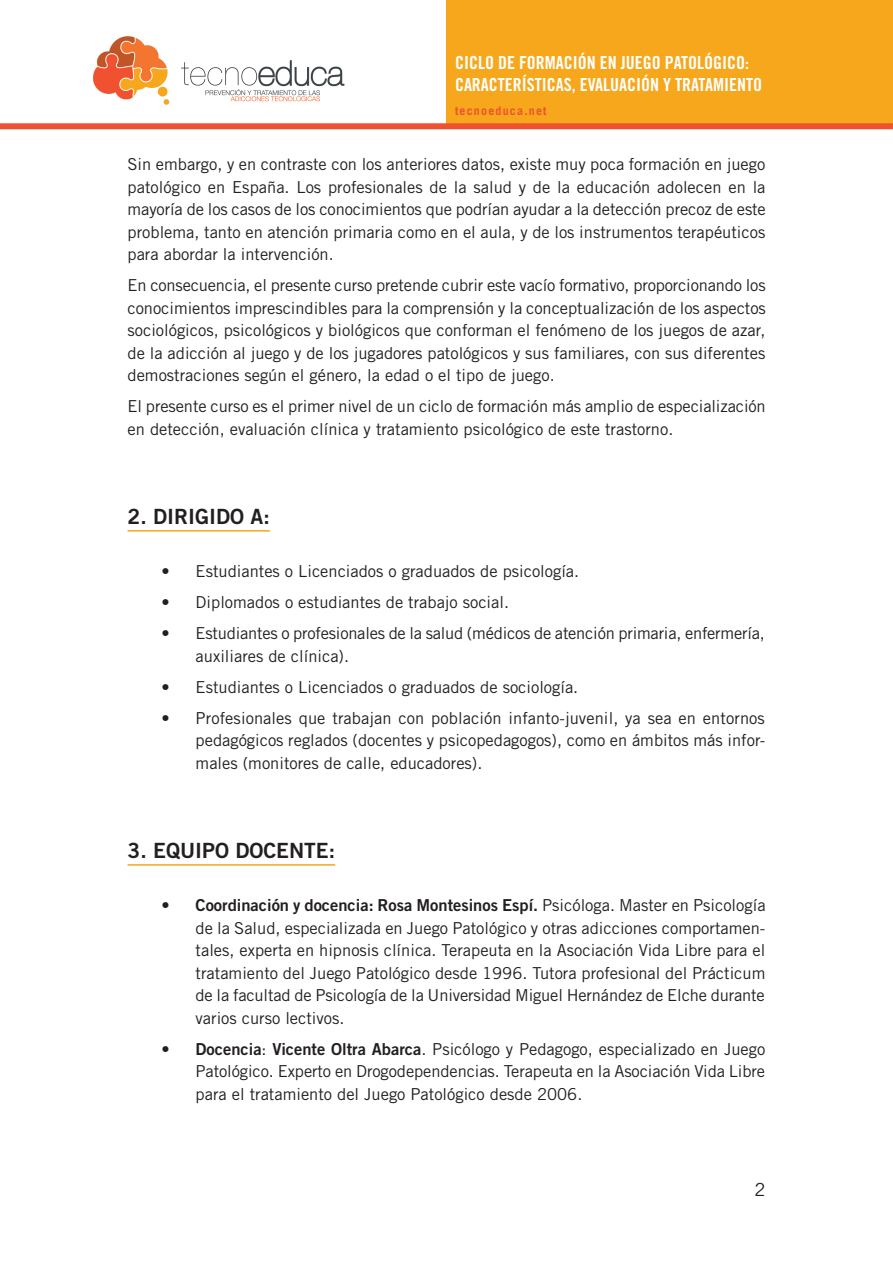
<style>
.page{position:relative;width:893px;height:1263px;background:#fff}
.page>*{position:absolute;margin:0;border:0;box-sizing:border-box;transform-origin:0 0}
._3_epigrafe{font:21px "Trade Gothic Bold Two";color:#231f20}
.t1{font:18px/21.6px "Trade Gothic Bold Cond Twenty";color:#fff}
.t2{font:18px "Trade Gothic";color:#231f20}
.Texto_general{font:16.5px/22.5px "Trade Gothic";color:#231f20;text-align:justify}
.t3{font:700 12px "Trade Gothic";letter-spacing:.1em;color:#f05130}
.s1{font-family:"Trade Gothic Bold Two"}
</style>
<div class="page">
<div style="left:446px;top:0;width:447px;height:124px;background:#f6a71c"></div>
<div style="left:0;top:123px;width:893px;height:6px;background:#f05130"></div>
<img style="left:93px;top:36px;width:252px;height:69px">
<hr style="left:128px;top:530px;width:142px;height:2px;background:#f6a71c">
<hr style="left:128px;top:864px;width:207px;height:2px;background:#f6a71c">
<p class="t1" style="left:455px;top:52px;width:309px">CICLO DE FORMACIÓN EN JUEGO PATOLÓGICO:<br>CARACTERÍSTICAS, EVALUACIÓN Y TRATAMIENTO</p>
<p class="t3" style="left:455px;top:103px;width:93px">tecnoeduca.net</p>
<p class="Texto_general" style="left:128px;top:153px;width:640px">Sin embargo, y en contraste con los anteriores datos, existe muy poca formación en juego patológico en España. Los profesionales de la salud y de la educación adolecen en la mayoría de los casos de los conocimientos que podrían ayudar a la detección precoz de este problema, tanto en atención primaria como en el aula, y de los instrumentos terapéuticos para abordar la intervención.</p>
<p class="Texto_general" style="left:128px;top:274px;width:640px">En consecuencia, el presente curso pretende cubrir este vacío formativo, proporcionando los conocimientos imprescindibles para la comprensión y la conceptualización de los aspectos sociológicos, psicológicos y biológicos que conforman el fenómeno de los juegos de azar, de la adicción al juego y de los jugadores patológicos y sus familiares, con sus diferentes demostraciones según el género, la edad o el tipo de juego.</p>
<p class="Texto_general" style="left:128px;top:395px;width:640px">El presente curso es el primer nivel de un ciclo de formación más amplio de especialización en detección, evaluación clínica y tratamiento psicológico de este trastorno.</p>
<p class="_3_epigrafe" style="left:128px;top:503px;width:144px">2. DIRIGIDO A:</p>
<p class="Texto_general" style="left:162px;top:560px;width:419px">• Estudiantes o Licenciados o graduados de psicología.</p>
<p class="Texto_general" style="left:162px;top:591px;width:349px">• Diplomados o estudiantes de trabajo social.</p>
<p class="Texto_general" style="left:196px;top:622px;width:571px;text-indent:-34px">• Estudiantes o profesionales de la salud (médicos de atención primaria, enfermería, auxiliares de clínica).</p>
<p class="Texto_general" style="left:162px;top:675px;width:418px">• Estudiantes o Licenciados o graduados de sociología.</p>
<p class="Texto_general" style="left:196px;top:706px;width:571px;text-indent:-34px">• Profesionales que trabajan con población infanto-juvenil, ya sea en entornos pedagógicos reglados (docentes y psicopedagogos), como en ámbitos más infor&shy;males (monitores de calle, educadores).</p>
<p class="_3_epigrafe" style="left:128px;top:837px;width:209px">3. EQUIPO DOCENTE:</p>
<p class="Texto_general" style="left:196px;top:894px;width:571px;text-indent:-34px"><span class="s1">• Coordinación y docencia: Rosa Montesinos Espí.</span> Psicóloga. Master en Psicología de la Salud, especializada en Juego Patológico y otras adicciones comportamen&shy;tales, experta en hipnosis clínica. Terapeuta en la Asociación Vida Libre para el tratamiento del Juego Patológico desde 1996. Tutora profesional del Prácticum de la facultad de Psicología de la Universidad Miguel Hernández de Elche durante varios curso lectivos.</p>
<p class="Texto_general" style="left:196px;top:1037px;width:571px;text-indent:-34px"><span class="s1">• Docencia</span>: <span class="s1">Vicente Oltra Abarca</span>. Psicólogo y Pedagogo, especializado en Juego Patológico. Experto en Drogodependencias. Terapeuta en la Asociación Vida Libre para el tratamiento del Juego Patológico desde 2006.</p>
<p class="t2" style="left:754px;top:1179px;width:12px">2</p>
</div>
